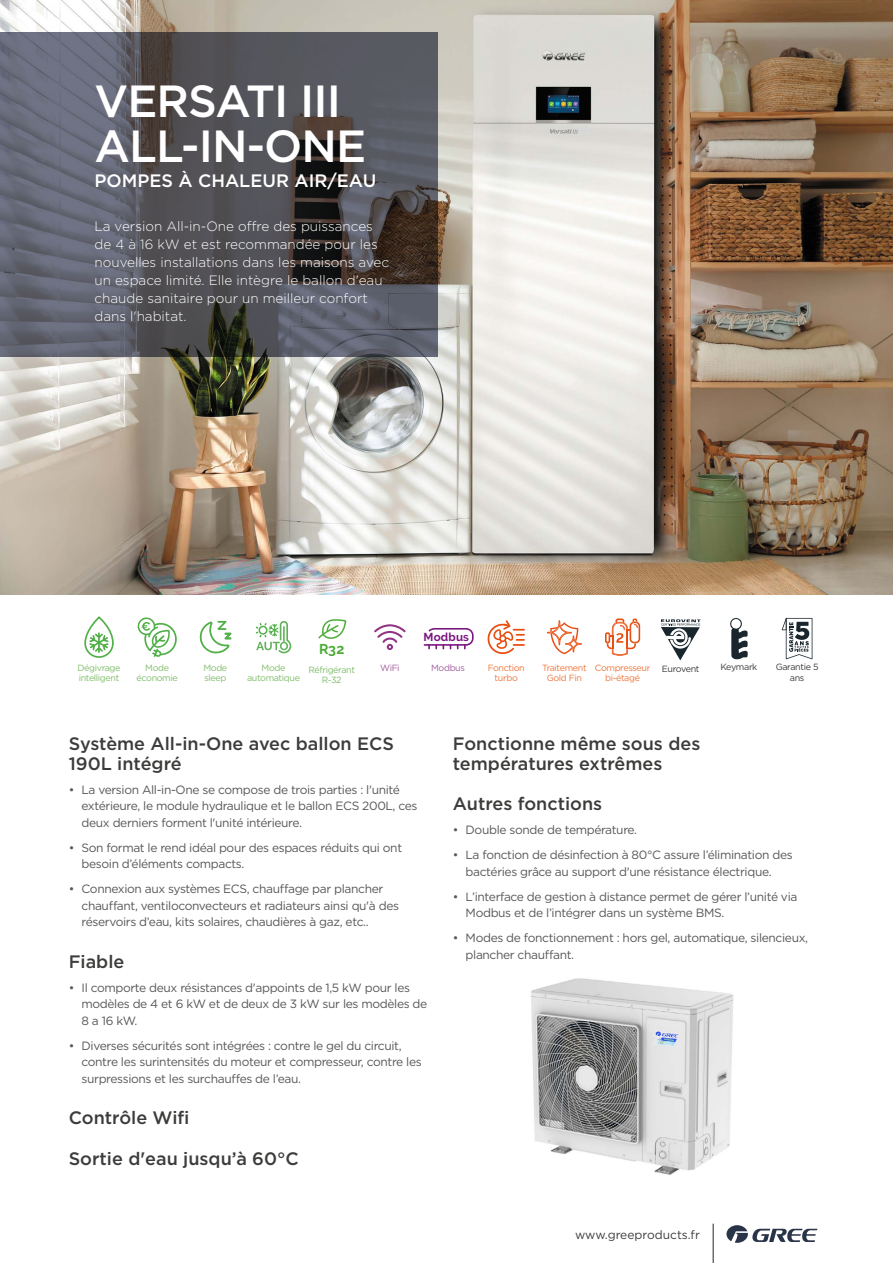
<style>
.page{position:relative;width:893px;height:1263px;background:#fff}
.page>*{position:absolute;margin:0;border:0;box-sizing:border-box;transform-origin:0 0}
.t1{font:500 45px/45px "Gotham";letter-spacing:-.02em;color:#fff}
.t2{font:500 18px/19.5px "Gotham";color:#3c3c3b}
.t3{font:500 18px "Gotham";color:#fff}
.t4{font:700 14.25px "Raleway";color:#4dad38}
.t5{font:300 13.5px/18px "Gotham";color:#fff}
.t6{font:12px/16.5px "Gotham";letter-spacing:-.03em;color:#575756}
.t7{font:12px "Gotham";color:#3c3c3b}
.t8{font:700 11.55px "Raleway";letter-spacing:.015em;color:#7b1681}
.t9{font:9px/10.5px "Gotham";letter-spacing:-.04em;color:#81bd6a;text-align:center}
.t10{font:9px/10.5px "Gotham";letter-spacing:-.04em;color:#ee773d;text-align:center}
.t11{font:9px/10.5px "Gotham";letter-spacing:-.04em;color:#3c3c3b;text-align:center}
.t12{font:9px "Gotham";letter-spacing:-.04em;color:#a35d9d}
</style>
<div class="page">
<hr style="left:713px;top:1224px;width:1px;height:39px;background:#3c3c3b">
<svg style="left:726px;top:1225px;width:91px;height:18px"></svg>
<img style="left:0;top:0;width:893px;height:594px">
<img style="left:531px;top:978px;width:203px;height:197px">
<svg style="left:0;top:32px;width:438px;height:324px;background:#55555d"></svg>
<svg style="left:89px;top:632px;width:20px;height:21px"></svg>
<div style="left:84px;top:616px;width:30px;height:42px;border:2px solid #50af47;border-radius:14px"></div>
<svg style="left:137px;top:617px;width:40px;height:40px"></svg>
<svg style="left:199px;top:621px;width:32px;height:33px"></svg>
<svg style="left:256px;top:621px;width:35px;height:33px"></svg>
<svg style="left:318px;top:619px;width:29px;height:20px"></svg>
<svg style="left:374px;top:624px;width:32px;height:26px"></svg>
<svg style="left:423px;top:628px;width:51px;height:21px"></svg>
<svg style="left:487px;top:620px;width:37px;height:34px"></svg>
<svg style="left:547px;top:620px;width:35px;height:34px"></svg>
<svg style="left:605px;top:618px;width:35px;height:38px"></svg>
<svg style="left:661px;top:619px;width:40px;height:41px"></svg>
<svg style="left:730px;top:618px;width:18px;height:41px"></svg>
<svg style="left:782px;top:618px;width:30px;height:41px"></svg>
<h1 class="t1" style="left:94px;top:78px;width:273px">VERSATI III<br>ALL-IN-ONE</h1>
<h2 class="t3" style="left:94px;top:169px;width:283px">POMPES À CHALEUR AIR/EAU</h2>
<p class="t5" style="left:94px;top:217px;width:296px">La version All-in-One offre des puissances de 4 à 16 kW et est recommandée pour les nouvelles installations dans les maisons avec un espace limité. Elle intègre le ballon d'eau chaude sanitaire pour un meilleur confort dans l'habitat.</p>
<p class="t9" style="left:78px;top:662px;width:45px;text-align:left">Dégivrage intelligent</p>
<p class="t9" style="left:137px;top:662px;width:43px">Mode économie</p>
<p class="t9" style="left:203px;top:662px;width:25px;text-align:left">Mode sleep</p>
<p class="t9" style="left:247px;top:662px;width:55px">Mode automatique</p>
<p class="t4" style="left:319px;top:640px;width:27px">R32</p>
<p class="t9" style="left:308px;top:664px;width:48px">Réfrigérant<br>R-32</p>
<p class="t12" style="left:380px;top:662px;width:21px">WiFi</p>
<p class="t8" style="left:424px;top:630px;width:47px">Modbus</p>
<p class="t12" style="left:431px;top:662px;width:35px">Modbus</p>
<p class="t10" style="left:488px;top:662px;width:39px">Fonction turbo</p>
<p class="t10" style="left:542px;top:662px;width:46px">Traitement<br>Gold Fin</p>
<p class="t10" style="left:595px;top:662px;width:57px">Compresseur bi-étagé</p>
<p class="t11" style="left:662px;top:663px;width:39px">Eurovent</p>
<p class="t11" style="left:720px;top:662px;width:38px">Keymark</p>
<p class="t11" style="left:776px;top:662px;width:44px">Garantie 5 ans</p>
<h2 class="t2" style="left:69px;top:734px;width:327px">Système All-in-One avec ballon ECS<br>190L intégré</h2>
<p class="t6" style="left:82px;top:781px;width:337px;text-indent:-13px">• La version All-in-One se compose de trois parties : l'unité extérieure, le module hydraulique et le ballon ECS 200L, ces deux derniers forment l'unité intérieure.</p>
<p class="t6" style="left:82px;top:839px;width:322px;text-indent:-13px">• Son format le rend idéal pour des espaces réduits qui ont besoin d’éléments compacts.</p>
<p class="t6" style="left:82px;top:881px;width:319px;text-indent:-13px">• Connexion aux systèmes ECS, chauffage par plancher chauffant, ventiloconvecteurs et radiateurs ainsi qu'à des réservoirs d’eau, kits solaires, chaudières à gaz, etc..</p>
<h2 class="t2" style="left:69px;top:951px;width:57px">Fiable</h2>
<p class="t6" style="left:82px;top:979px;width:347px;text-indent:-13px">• Il comporte deux résistances d'appoints de 1,5 kW pour les modèles de 4 et 6 kW et de deux de 3 kW sur les modèles de<br>8 a 16 kW.</p>
<p class="t6" style="left:82px;top:1037px;width:342px;text-indent:-13px">• Diverses sécurités sont intégrées : contre le gel du circuit, contre les surintensités du moteur et compresseur, contre les surpressions et les surchauffes de l’eau.</p>
<h2 class="t2" style="left:69px;top:1108px;width:122px">Contrôle Wifi</h2>
<h2 class="t2" style="left:69px;top:1148px;width:232px">Sortie d'eau jusqu’à 60°C</h2>
<h2 class="t2" style="left:453px;top:734px;width:249px">Fonctionne même sous des températures extrêmes</h2>
<h2 class="t2" style="left:453px;top:794px;width:151px">Autres fonctions</h2>
<p class="t6" style="left:453px;top:822px;width:186px">• Double sonde de température.</p>
<p class="t6" style="left:466px;top:847px;width:329px;text-indent:-13px">• La fonction de désinfection à 80°C assure l’élimination des bactéries grâce au support d'une résistance électrique.</p>
<p class="t6" style="left:466px;top:888px;width:333px;text-indent:-13px">• L’interface de gestion à distance permet de gérer l’unité via<br>Modbus et de l’intégrer dans un système BMS.</p>
<p class="t6" style="left:466px;top:930px;width:344px;text-indent:-13px">• Modes de fonctionnement : hors gel, automatique, silencieux, plancher chauffant.</p>
<p class="t7" style="left:575px;top:1226px;width:126px">www.greeproducts.fr</p>
</div>
